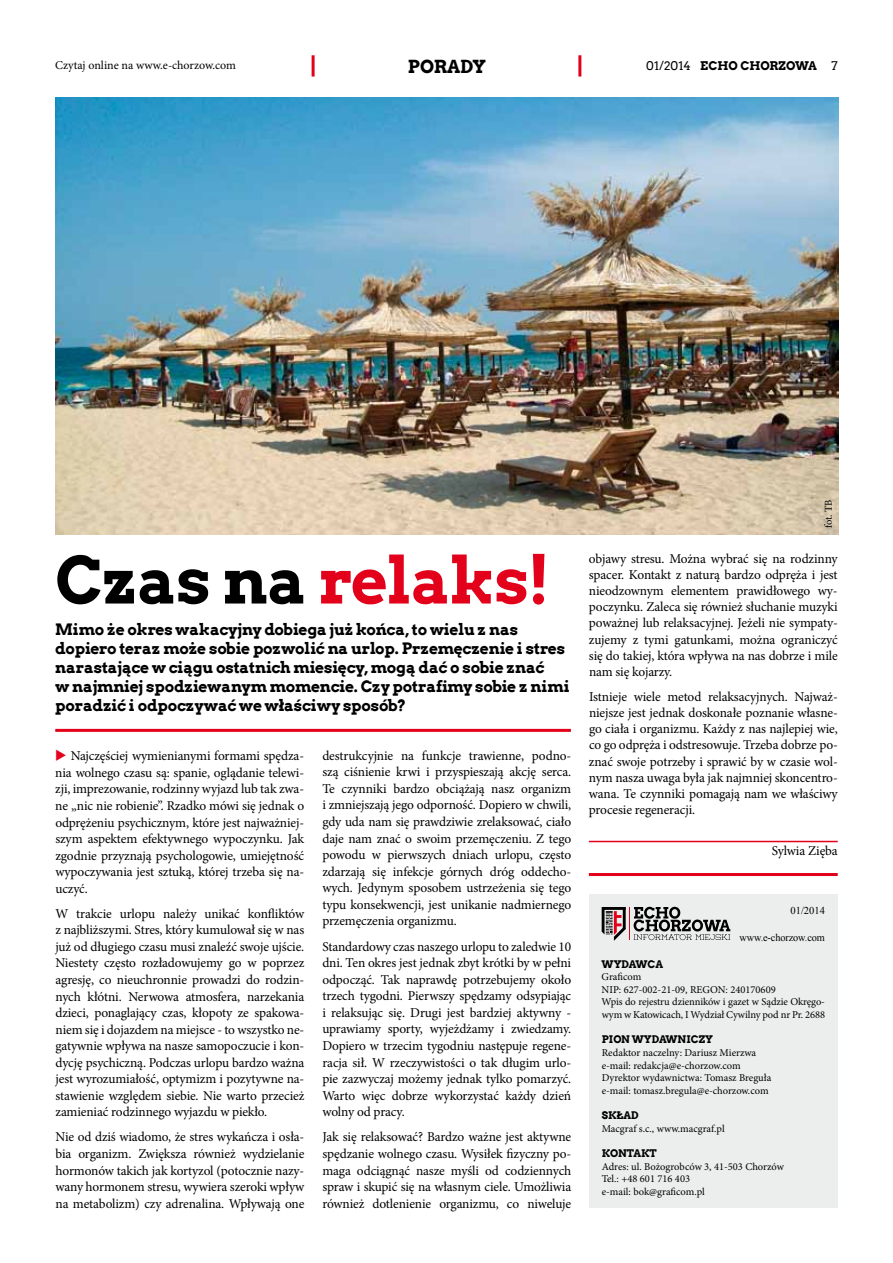
<style>
.page{position:relative;width:893px;height:1263px;background:#fff}
.page>*{position:absolute;margin:0;border:0;box-sizing:border-box;transform-origin:0 0}
.t1{font:700 64.5px "Arvo";letter-spacing:-.01em;color:#e2001a}
.t2{font:700 18px "Arvo";color:#000}
.t3{font:700 15.75px/18.9px "Arvo";letter-spacing:-.01em;color:#000}
.t4{font:13.5px/16.5px "Minion Pro";letter-spacing:-.01em;color:#000;text-align:justify}
.t5{font:12px "Minion Pro";color:#000}
.t6{font:700 12px "Arvo";letter-spacing:-.005em;color:#000}
.t7{font:10.5px/12.6px "Minion Pro";letter-spacing:-.005em;color:#000}
.t8{font:700 10.5px "Arvo";color:#000}
.t9{font:10.5px "Times New Roman";letter-spacing:-.01em;color:#000}
.s1{font-weight:400}
.s2{color:#000}
.s3{color:#e2001a}
</style>
<div class="page">
<hr style="left:312px;top:55px;width:3px;height:22px;background:#e2001a">
<hr style="left:578px;top:55px;width:3px;height:22px;background:#e2001a">
<hr style="left:55px;top:729px;width:516px;height:3px;background:#e2001a">
<img style="left:55px;top:98px;width:783px;height:437px">
<hr style="left:589px;top:841px;width:249px;height:1px;background:#e2001a">
<hr style="left:589px;top:873px;width:249px;height:3px;background:#e2001a">
<div style="left:589px;top:894px;width:249px;height:314px;background:#eceded"></div>
<div style="left:804px;top:486px;width:44px;height:63px;background:#fff;opacity:.78"></div>
<svg style="left:602px;top:907px;width:24px;height:33px"></svg>
<svg style="left:634px;top:907px;width:96px;height:33px"></svg>
<hr style="left:629px;top:907px;width:1px;height:33px;background:#e2001a">
<p class="t5" style="left:55px;top:57px;width:182px">Czytaj online na www.e-chorzow.com</p>
<h2 class="t2" style="left:408px;top:56px;width:80px">PORADY</h2>
<p class="t6" style="left:646px;top:59px;width:193px"><span class="s1">01/2014</span> ECHO CHORZOWA <span class="s1">7</span></p>
<p class="t7" style="left:822px;top:528px;width:30px;rotate:-90deg">fot. TB</p>
<h1 class="t1" style="left:55px;top:543px;width:497px"><span class="s2">Czas na</span> relaks!</h1>
<p class="t4" style="left:589px;top:550px;width:250px">objawy stresu. Można wybrać się na rodzinny spacer. Kontakt z naturą bardzo odpręża i jest nieodzownym elementem prawidłowego wy&shy;poczynku. Zaleca się również słuchanie muzyki poważnej lub relaksacyjnej. Jeżeli nie sympaty&shy;zujemy z tymi gatunkami, można ograniczyć się do takiej, która wpływa na nas dobrze i mile nam się kojarzy.</p>
<p class="t4" style="left:589px;top:688px;width:250px">Istnieje wiele metod relaksacyjnych. Najważ&shy;niejsze jest jednak doskonałe poznanie własne&shy;go ciała i organizmu. Każdy z nas najlepiej wie, co go odpręża i odstresowuje. Trzeba dobrze po&shy;znać swoje potrzeby i sprawić by w czasie wol&shy;nym nasza uwaga była jak najmniej skoncentro&shy;wana. Te czynniki pomagają nam we właściwy procesie regeneracji.</p>
<p class="t4" style="left:772px;top:842px;width:68px">Sylwia Zięba</p>
<p class="t3" style="left:55px;top:620px;width:516px">Mimo że okres wakacyjny dobiega już końca, to wielu z nas dopiero teraz może sobie pozwolić na urlop. Przemęczenie i stres narastające w ciągu ostatnich miesięcy, mogą dać o sobie znać<br>w najmniej spodziewanym momencie. Czy potrafimy sobie z nimi poradzić i odpoczywać we właściwy sposób?</p>
<p class="t4" style="left:55px;top:748px;width:250px"><span class="s3">◆</span> Najczęściej wymienianymi formami spędza&shy;nia wolnego czasu są: spanie, oglądanie telewi&shy;zji, imprezowanie, rodzinny wyjazd lub tak zwa&shy;ne „nic nie robienie”. Rzadko mówi się jednak o odprężeniu psychicznym, które jest najważniej&shy;szym aspektem efektywnego wypoczynku. Jak zgodnie przyznają psychologowie, umiejętność wypoczywania jest sztuką, której trzeba się na&shy;uczyć.</p>
<p class="t4" style="left:55px;top:905px;width:250px">W trakcie urlopu należy unikać konfliktów z najbliższymi. Stres, który kumulował się w nas już od długiego czasu musi znaleźć swoje ujście.<br>Niestety często rozładowujemy go w poprzez agresję, co nieuchronnie prowadzi do rodzin&shy;nych kłótni. Nerwowa atmosfera, narzekania dzieci, ponaglający czas, kłopoty ze spakowa&shy;niem się i dojazdem na miejsce - to wszystko ne&shy;gatywnie wpływa na nasze samopoczucie i kon&shy;dycję psychiczną. Podczas urlopu bardzo ważna jest wyrozumiałość, optymizm i pozytywne na&shy;stawienie względem siebie. Nie warto przecież zamieniać rodzinnego wyjazdu w piekło.</p>
<p class="t4" style="left:56px;top:1129px;width:250px">Nie od dziś wiadomo, że stres wykańcza i osła&shy;bia organizm. Zwiększa również wydzielanie hormonów takich jak kortyzol (potocznie nazy&shy;wany hormonem stresu, wywiera szeroki wpływ na metabolizm) czy adrenalina. Wpływają one</p>
<p class="t4" style="left:322px;top:747px;width:250px">destrukcyjnie na funkcje trawienne, podno&shy;szą ciśnienie krwi i przyspieszają akcję serca.<br>Te czynniki bardzo obciążają nasz organizm i zmniejszają jego odporność. Dopiero w chwili, gdy uda nam się prawdziwie zrelaksować, ciało daje nam znać o swoim przemęczeniu. Z tego powodu w pierwszych dniach urlopu, często zdarzają się infekcje górnych dróg oddecho&shy;wych. Jedynym sposobem ustrzeżenia się tego typu konsekwencji, jest unikanie nadmiernego przemęczenia organizmu.</p>
<p class="t4" style="left:322px;top:938px;width:250px">Standardowy czas naszego urlopu to zaledwie 10 dni. Ten okres jest jednak zbyt krótki by w pełni odpocząć. Tak naprawdę potrzebujemy około trzech tygodni. Pierwszy spędzamy odsypiając i relaksując się. Drugi jest bardziej aktywny - uprawiamy sporty, wyjeżdżamy i zwiedzamy.<br>Dopiero w trzecim tygodniu następuje regene&shy;racja sił. W rzeczywistości o tak długim urlo&shy;pie zazwyczaj możemy jednak tylko pomarzyć.<br>Warto więc dobrze wykorzystać każdy dzień wolny od pracy.</p>
<p class="t4" style="left:322px;top:1129px;width:250px">Jak się relaksować? Bardzo ważne jest aktywne spędzanie wolnego czasu. Wysiłek fizyczny po&shy;maga odciągnąć nasze myśli od codziennych spraw i skupić się na własnym ciele. Umożliwia również dotlenienie organizmu, co niweluje</p>
<p class="t9" style="left:790px;top:903px;width:36px">01/2014</p>
<p class="t9" style="left:739px;top:930px;width:87px">www.e-chorzow.com</p>
<p class="t8" style="left:602px;top:958px;width:63px">WYDAWCA</p>
<p class="t7" style="left:602px;top:971px;width:225px">Graficom<br>NIP: 627-002-21-09, REGON: 240170609<br>Wpis do rejestru dzienników i gazet w Sądzie Okręgo&shy;wym w Katowicach, I Wydział Cywilny pod nr Pr. 2688</p>
<p class="t8" style="left:602px;top:1034px;width:113px">PION WYDAWNICZY</p>
<p class="t7" style="left:602px;top:1046px;width:171px">Redaktor naczelny: Dariusz Mierzwa e-mail: redakcja@e-chorzow.com Dyrektor wydawnictwa: Tomasz Breguła e-mail: tomasz.bregula@e-chorzow.com</p>
<p class="t8" style="left:602px;top:1109px;width:38px">SKŁAD</p>
<p class="t7" style="left:602px;top:1122px;width:124px">Macgraf s.c., www.macgraf.pl</p>
<p class="t8" style="left:602px;top:1147px;width:57px">KONTAKT</p>
<p class="t7" style="left:602px;top:1160px;width:184px">Adres: ul. Bożogrobców 3, 41-503 Chorzów<br>Tel.: +48 601 716 403<br>e-mail: bok@graficom.pl</p>
</div>
